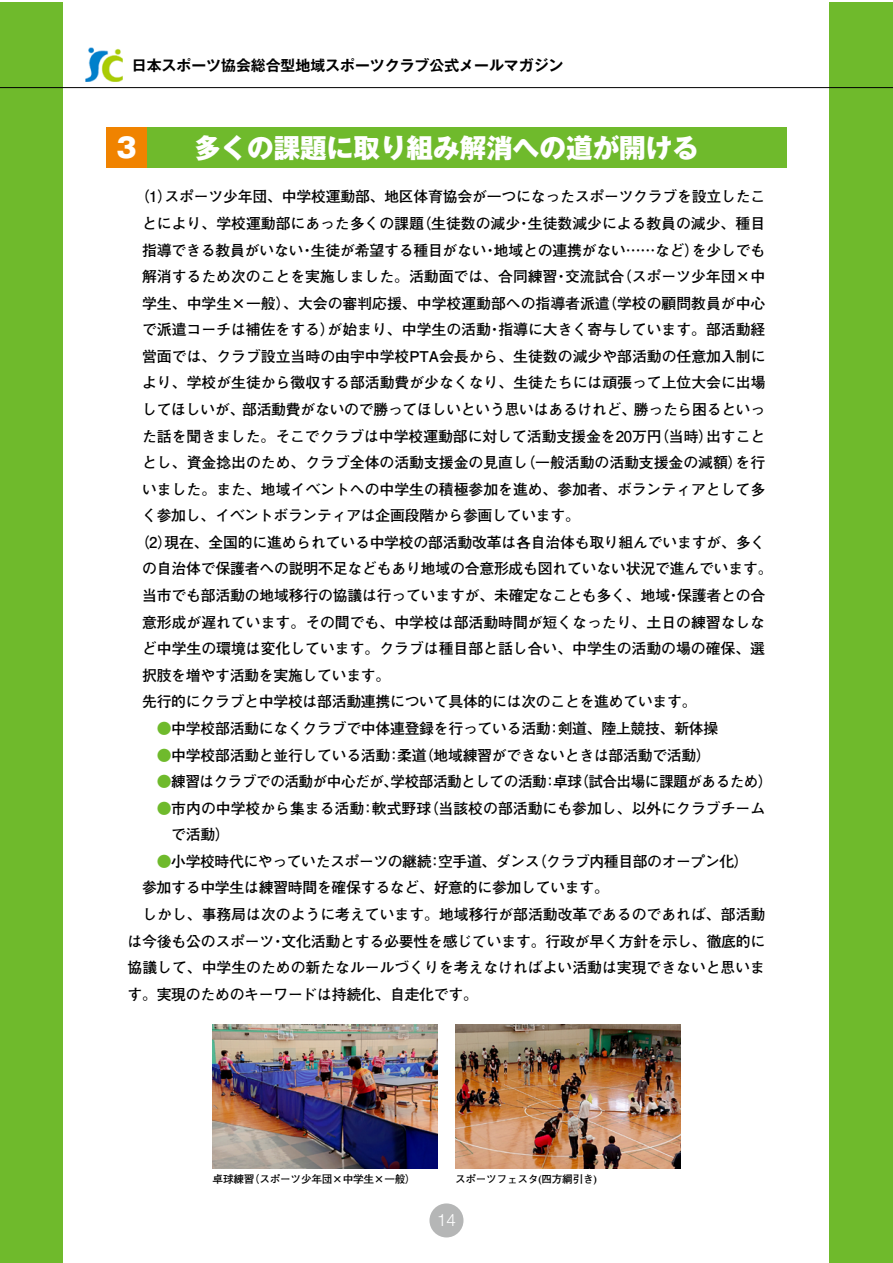
<style>
.page{position:relative;width:893px;height:1263px;background:#fff}
.page>*{position:absolute;margin:0;border:0;box-sizing:border-box;transform-origin:0 0}
.t1{font:800 26.55px "Gothic MB101 Pro";color:#fff}
.t2{font:300 16.95px "Helvetica Neue LT Std";color:#fff}
.t3{font:700 14.85px/26.5px "Futo Go B101 Pr 6";letter-spacing:-.015em;color:#000}
.t4{font:700 14.85px "Gothic MB101 Pro De";color:#000}
.t5{font:700 10.65px "Futo Go B101 Pr 6";letter-spacing:-.02em;color:#000}
.s1{color:#6fba2c}
</style>
<div class="page">
<div style="left:0;top:2px;width:893px;height:1261px;background:#6fba2c"></div>
<div style="left:64px;top:2px;width:765px;height:1261px;background:#fff"></div>
<img style="left:86px;top:48px;width:37px;height:34px">
<hr style="left:0;top:87px;width:893px;height:1px;background:#000">
<div style="left:106px;top:128px;width:681px;height:40px;background:#6fba2c"></div>
<div style="left:106px;top:128px;width:41px;height:40px;background:#f08300"></div>
<img style="left:213px;top:1024px;width:225px;height:145px">
<img style="left:455px;top:1024px;width:225px;height:145px">
<div style="left:429px;top:1203px;width:34px;height:34px;background:#b5b6b6;border-radius:50%"></div>
<p class="t4" style="left:132px;top:53px;width:433px">日本スポーツ協会総合型地域スポーツクラブ公式メールマガジン</p>
<h1 class="t1" style="left:116px;top:126px;width:22px">3</h1>
<h1 class="t1" style="left:194px;top:126px;width:506px">多くの課題に取り組み解消への道が開ける</h1>
<p class="t3" style="left:165px;top:183px;width:602px">スポーツ少年団、中学校運動部、地区体育協会が一つになったスポーツクラブを設立したこ</p>
<p class="t3" style="left:135px;top:183px;width:39px">（）1</p>
<p class="t3" style="left:416px;top:209px;width:105px">（生徒数の減少</p>
<p class="t3" style="left:142px;top:209px;width:283px">とにより、学校運動部にあった多くの課題</p>
<p class="t3" style="left:528px;top:209px;width:239px">生徒数減少による教員の減少、種目</p>
<p class="t3" style="left:516px;top:209px;width:16px">・</p>
<p class="t3" style="left:494px;top:236px;width:207px">地域との連携がない……など）</p>
<p class="t3" style="left:311px;top:236px;width:178px">生徒が希望する種目がない</p>
<p class="t3" style="left:142px;top:236px;width:163px">指導できる教員がいない</p>
<p class="t3" style="left:692px;top:236px;width:75px">を少しでも</p>
<p class="t3" style="left:300px;top:236px;width:16px">・</p>
<p class="t3" style="left:483px;top:236px;width:16px">・</p>
<p class="t3" style="left:617px;top:263px;width:150px">（スポーツ少年団×中</p>
<p class="t3" style="left:142px;top:263px;width:417px">解消するため次のことを実施しました。活動面では、合同練習</p>
<p class="t3" style="left:565px;top:263px;width:61px">交流試合</p>
<p class="t3" style="left:554px;top:263px;width:16px">・</p>
<p class="t3" style="left:498px;top:289px;width:268px;text-indent:-356px">学生、中学生×一般）、大会の審判応援、中学校運動部への指導者派遣<br>指導に大きく寄与しています。部活動経</p>
<p class="t3" style="left:602px;top:289px;width:165px">（学校の顧問教員が中心</p>
<p class="t3" style="left:142px;top:316px;width:194px">で派遣コーチは補佐をする）</p>
<p class="t3" style="left:142px;top:342px;width:625px">営面では、クラブ設立当時の由宇中学校PTA会長から、生徒数の減少や部活動の任意加入制に</p>
<p class="t3" style="left:142px;top:369px;width:625px">より、学校が生徒から徴収する部活動費が少なくなり、生徒たちには頑張って上位大会に出場</p>
<p class="t3" style="left:634px;top:396px;width:133px">勝ったら困るといっ</p>
<p class="t3" style="left:328px;top:316px;width:165px">が始まり、中学生の活動</p>
<p class="t3" style="left:487px;top:316px;width:16px">・</p>
<p class="t3" style="left:242px;top:396px;width:396px">部活動費がないので勝ってほしいという思いはあるけれど、</p>
<p class="t3" style="left:142px;top:396px;width:104px">してほしいが、</p>
<p class="t3" style="left:142px;top:422px;width:521px">た話を聞きました。そこでクラブは中学校運動部に対して活動支援金を20万円</p>
<p class="t3" style="left:654px;top:422px;width:61px">（当時）</p>
<p class="t3" style="left:706px;top:422px;width:61px">出すこと</p>
<p class="t3" style="left:142px;top:449px;width:625px">とし、資金捻出のため、クラブ全体の活動支援金の見直し<br>いました。また、地域イベントへの中学生の積極参加を進め、参加者、ボランティアとして多く参加し、イベントボランティアは企画段階から参画しています。</p>
<p class="t3" style="left:165px;top:528px;width:602px">現在、全国的に進められている中学校の部活動改革は各自治体も取り組んでいますが、多く</p>
<p class="t3" style="left:520px;top:449px;width:224px">（一般活動の活動支援金の減額）</p>
<p class="t3" style="left:735px;top:449px;width:31px">を行</p>
<p class="t3" style="left:135px;top:528px;width:39px">（）2</p>
<p class="t3" style="left:142px;top:555px;width:632px">の自治体で保護者への説明不足などもあり地域の合意形成も図れていない状況で進んでいます。</p>
<p class="t3" style="left:677px;top:582px;width:90px">保護者との合</p>
<p class="t3" style="left:142px;top:582px;width:530px">当市でも部活動の地域移行の協議は行っていますが、未確定なことも多く、地域</p>
<p class="t3" style="left:142px;top:608px;width:624px">意形成が遅れています。その間でも、中学校は部活動時間が短くなったり、土日の練習なしな</p>
<p class="t3" style="left:142px;top:635px;width:624px">ど中学生の環境は変化しています。クラブは種目部と話し合い、中学生の活動の場の確保、選</p>
<p class="t3" style="left:142px;top:661px;width:250px">択肢を増やす活動を実施しています。</p>
<p class="t3" style="left:128px;top:688px;width:571px">　先行的にクラブと中学校は部活動連携について具体的には次のことを進めています。</p>
<p class="t3" style="left:558px;top:714px;width:162px">剣道、陸上競技、新体操</p>
<p class="t3" style="left:666px;top:582px;width:16px">・</p>
<p class="t3" style="left:419px;top:714px;width:293px;text-indent:-291px">　　<span class="s1">●</span>中学校部活動になくクラブで中体連登録を行っている活動<br>（地域練習ができないときは部活動で活動(</p>
<p class="t3" style="left:547px;top:714px;width:16px">：</p>
<p class="t3" style="left:397px;top:741px;width:31px">柔道</p>
<p class="t3" style="left:128px;top:741px;width:264px">　　<span class="s1">●</span>中学校部活動と並行している活動</p>
<p class="t3" style="left:386px;top:741px;width:16px">：</p>
<p class="t3" style="left:128px;top:768px;width:456px">　　<span class="s1">●</span>練習はクラブでの活動が中心だが学校部活動としての活動卓球</p>
<p class="t3" style="left:574px;top:768px;width:200px">（試合出場に課題があるため(</p>
<p class="t3" style="left:543px;top:768px;width:16px">：</p>
<p class="t3" style="left:384px;top:768px;width:16px">、</p>
<p class="t3" style="left:424px;top:794px;width:343px">（当該校の部活動にも参加し、以外にクラブチーム</p>
<p class="t3" style="left:171px;top:794px;width:194px;text-indent:-44px">　　<span class="s1">●</span>市内の中学校から集まる活動で活動(</p>
<p class="t3" style="left:372px;top:794px;width:61px">軟式野球</p>
<p class="t3" style="left:360px;top:794px;width:16px">：</p>
<p class="t3" style="left:128px;top:847px;width:414px"><span class="s1">　　●</span>小学校時代にやっていたスポーツの継続空手道、ダンス</p>
<p class="t3" style="left:532px;top:847px;width:218px">（クラブ内種目部のオープン化(</p>
<p class="t3" style="left:427px;top:847px;width:16px">：</p>
<p class="t3" style="left:128px;top:874px;width:483px">　参加する中学生は練習時間を確保するなど、好意的に参加しています。</p>
<p class="t3" style="left:128px;top:900px;width:639px">　しかし、事務局は次のように考えています。地域移行が部活動改革であるのであれば、部活動</p>
<p class="t3" style="left:281px;top:927px;width:486px">文化活動とする必要性を感じています。行政が早く方針を示し、徹底的に</p>
<p class="t3" style="left:128px;top:927px;width:639px">は今後も公のスポーツ<br>協議して、中学生のための新たなルールづくりを考えなければよい活動は実現できないと思います。実現のためのキーワードは持続化、自走化です。</p>
<p class="t3" style="left:270px;top:927px;width:16px">・</p>
<p class="t5" style="left:249px;top:1170px;width:168px">（スポーツ少年団×中学生×一般）</p>
<p class="t5" style="left:213px;top:1170px;width:43px">卓球練習</p>
<p class="t5" style="left:455px;top:1170px;width:143px">スポーツフェスタ(四方綱引き(</p>
<p class="t2" style="left:437px;top:1210px;width:20px">14</p>
</div>
